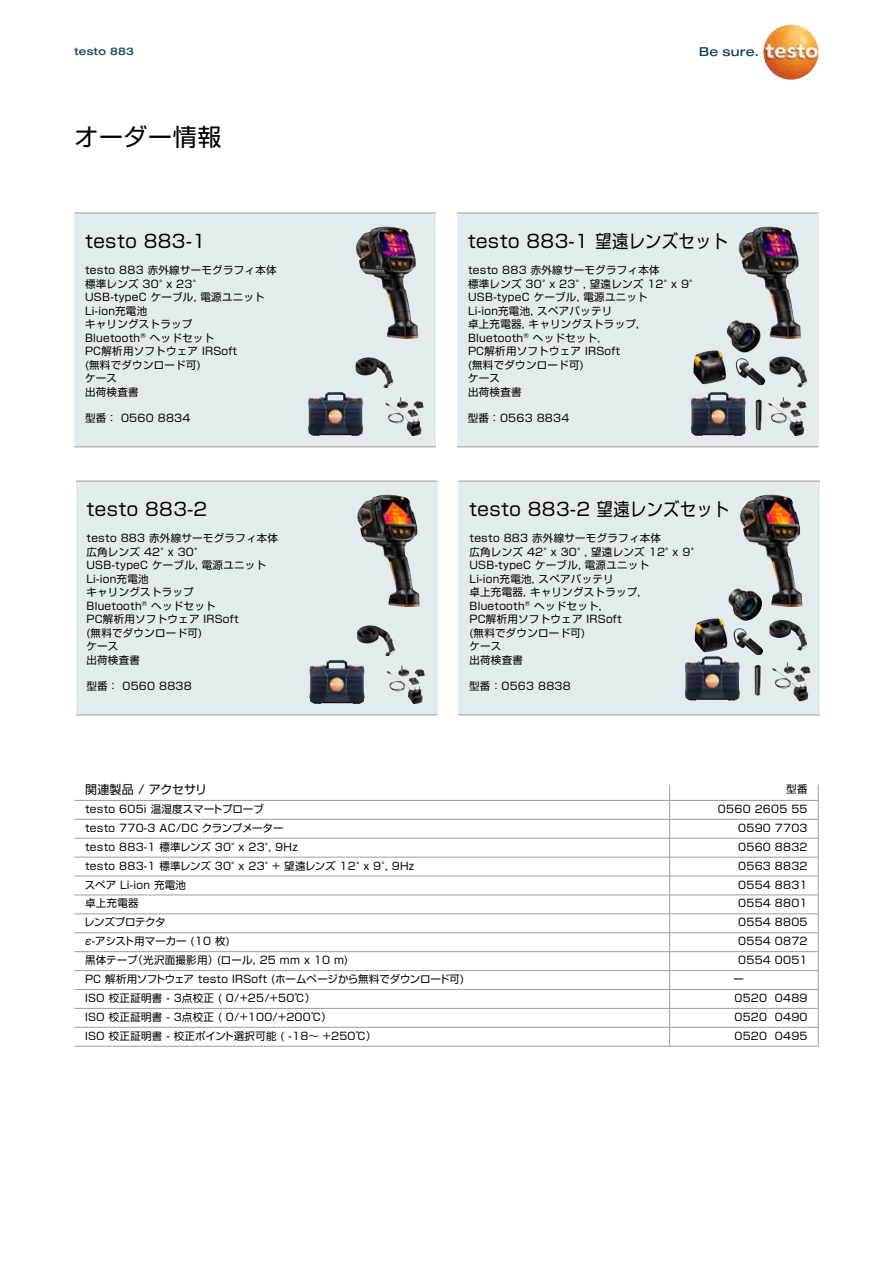
<style>
.page{position:relative;width:893px;height:1263px;background:#fff}
.page>*{position:absolute;margin:0;border:0;box-sizing:border-box;transform-origin:0 0}
.t1{font:24px "Shin Go Pro";letter-spacing:.025em;color:#000}
.t2{font:18px "Shin Go Pro";letter-spacing:.025em;color:#000}
.t3{font:12px "Shin Go Pro";letter-spacing:.005em;color:#000}
.t4{font:10.5px/13.5px "Shin Go Pro";letter-spacing:.025em;color:#000}
.t5{font:10.5px "Shin Go Pro";letter-spacing:-.005em;color:#000}
.t6{font:10.5px "Shin Go Pro";letter-spacing:-.01em;color:#000}
.t7{font:500 expanded 10.5px "Helvetica Neue LTW1 G";letter-spacing:.025em;color:#1f4d5e}
.t8{font:10.5px "Shin Go Pro";letter-spacing:-.035em;color:#000}
</style>
<div class="page">
<div style="left:74px;top:213px;width:362px;height:233px;background:#e3ebef"></div>
<div style="left:457px;top:213px;width:362px;height:233px;background:#e3ebef"></div>
<hr style="left:74px;top:213px;width:362px;height:1px;background:#9d9d9c">
<hr style="left:457px;top:213px;width:362px;height:1px;background:#9d9d9c">
<hr style="left:74px;top:446px;width:362px;height:1px;background:#9d9d9c">
<hr style="left:457px;top:446px;width:362px;height:1px;background:#9d9d9c">
<svg style="left:700px;top:47px;width:58px;height:9px"></svg>
<img style="left:763px;top:24px;width:56px;height:56px;border-radius:28px">
<img style="left:738px;top:227px;width:63px;height:112px">
<img style="left:727px;top:320px;width:34px;height:33px">
<img style="left:693px;top:350px;width:33px;height:34px">
<img style="left:691px;top:392px;width:55px;height:44px">
<img style="left:769px;top:357px;width:38px;height:30px">
<img style="left:736px;top:358px;width:29px;height:27px">
<img style="left:768px;top:397px;width:39px;height:30px">
<img style="left:356px;top:227px;width:62px;height:112px">
<img style="left:308px;top:392px;width:55px;height:44px">
<img style="left:355px;top:357px;width:38px;height:31px">
<img style="left:385px;top:397px;width:39px;height:30px">
<div style="left:76px;top:481px;width:361px;height:233px;background:#e3ebef"></div>
<div style="left:458px;top:481px;width:362px;height:233px;background:#e3ebef"></div>
<hr style="left:76px;top:481px;width:361px;height:1px;background:#9d9d9c">
<hr style="left:458px;top:481px;width:362px;height:1px;background:#9d9d9c">
<hr style="left:76px;top:714px;width:361px;height:1px;background:#9d9d9c">
<hr style="left:458px;top:714px;width:362px;height:1px;background:#9d9d9c">
<img style="left:740px;top:495px;width:63px;height:112px">
<img style="left:728px;top:588px;width:34px;height:33px">
<img style="left:695px;top:618px;width:32px;height:34px">
<img style="left:357px;top:495px;width:63px;height:112px">
<img style="left:309px;top:660px;width:56px;height:44px">
<img style="left:357px;top:625px;width:38px;height:31px">
<img style="left:386px;top:665px;width:39px;height:31px">
<img style="left:685px;top:656px;width:55px;height:45px">
<img style="left:769px;top:620px;width:38px;height:30px">
<img style="left:733px;top:628px;width:30px;height:27px">
<img style="left:772px;top:662px;width:39px;height:31px">
<svg style="left:564px;top:547px;width:3px;height:6px"></svg>
<img style="left:754px;top:665px;width:7px;height:30px">
<img style="left:755px;top:399px;width:7px;height:31px">
<hr style="left:74px;top:838px;width:596px;height:1px;background:#9d9d9c">
<hr style="left:670px;top:838px;width:149px;height:1px;background:#9d9d9c">
<hr style="left:74px;top:857px;width:596px;height:1px;background:#9d9d9c">
<hr style="left:670px;top:857px;width:149px;height:1px;background:#9d9d9c">
<hr style="left:74px;top:876px;width:596px;height:1px;background:#9d9d9c">
<hr style="left:670px;top:876px;width:149px;height:1px;background:#9d9d9c">
<hr style="left:74px;top:894px;width:596px;height:1px;background:#9d9d9c">
<hr style="left:670px;top:894px;width:149px;height:1px;background:#9d9d9c">
<hr style="left:74px;top:913px;width:596px;height:1px;background:#9d9d9c">
<hr style="left:670px;top:913px;width:149px;height:1px;background:#9d9d9c">
<hr style="left:74px;top:932px;width:596px;height:1px;background:#9d9d9c">
<hr style="left:670px;top:932px;width:149px;height:1px;background:#9d9d9c">
<hr style="left:74px;top:951px;width:596px;height:1px;background:#9d9d9c">
<hr style="left:670px;top:951px;width:149px;height:1px;background:#9d9d9c">
<hr style="left:74px;top:970px;width:596px;height:1px;background:#9d9d9c">
<hr style="left:670px;top:970px;width:149px;height:1px;background:#9d9d9c">
<hr style="left:74px;top:989px;width:596px;height:1px;background:#9d9d9c">
<hr style="left:670px;top:989px;width:149px;height:1px;background:#9d9d9c">
<hr style="left:74px;top:800px;width:596px;height:1px;background:#9d9d9c">
<hr style="left:670px;top:800px;width:149px;height:1px;background:#9d9d9c">
<hr style="left:74px;top:819px;width:596px;height:1px;background:#9d9d9c">
<hr style="left:670px;top:819px;width:149px;height:1px;background:#9d9d9c">
<svg style="left:669px;top:784px;width:1px;height:262px"></svg>
<svg style="left:818px;top:784px;width:1px;height:262px"></svg>
<hr style="left:74px;top:1008px;width:596px;height:1px;background:#9d9d9c">
<hr style="left:670px;top:1008px;width:149px;height:1px;background:#9d9d9c">
<hr style="left:74px;top:1027px;width:596px;height:1px;background:#9d9d9c">
<hr style="left:670px;top:1027px;width:149px;height:1px;background:#9d9d9c">
<hr style="left:74px;top:1046px;width:596px;height:1px;background:#9d9d9c">
<hr style="left:670px;top:1046px;width:149px;height:1px;background:#9d9d9c">
<p class="t7" style="left:74px;top:44px;width:61px">testo 883</p>
<h1 class="t1" style="left:74px;top:118px;width:149px">オーダー情報</h1>
<h2 class="t2" style="left:85px;top:226px;width:122px">testo 883-1</h2>
<h2 class="t2" style="left:468px;top:226px;width:262px">testo 883-1 望遠レンズセット</h2>
<p class="t4" style="left:85px;top:262px;width:193px">testo 883 赤外線サーモグラフィ本体標準レンズ 30°x 23°<br>USB-typeC ケーブル, 電源ユニット<br>Li-ion充電池<br>キャリングストラップ<br>Bluetooth<sup>®</sup> ヘッドセット<br>PC解析用ソフトウェア IRSoft<br>(無料でダウンロード可)<br>ケース<br>出荷検査書</p>
<p class="t4" style="left:85px;top:410px;width:107px">型番： 0560 8834</p>
<p class="t4" style="left:468px;top:410px;width:103px">型番：0563 8834</p>
<p class="t4" style="left:468px;top:262px;width:233px">testo 883 赤外線サーモグラフィ本体<br>標準レンズ 30°x 23°, 望遠レンズ 12°x 9°<br>USB-typeC ケーブル, 電源ユニット<br>Li-ion充電池, スペアバッテリ<br>卓上充電器, キャリングストラップ,<br>Bluetooth<sup>®</sup> ヘッドセット,<br>PC解析用ソフトウェア IRSoft<br>(無料でダウンロード可)<br>ケース<br>出荷検査書</p>
<h2 class="t2" style="left:86px;top:494px;width:122px">testo 883-2</h2>
<h2 class="t2" style="left:469px;top:494px;width:262px">testo 883-2 望遠レンズセット</h2>
<p class="t4" style="left:86px;top:530px;width:193px">testo 883 赤外線サーモグラフィ本体広角レンズ 42°x 30°<br>USB-typeC ケーブル, 電源ユニット<br>Li-ion充電池<br>キャリングストラップ<br>Bluetooth<sup>®</sup> ヘッドセット<br>PC解析用ソフトウェア IRSoft<br>(無料でダウンロード可)<br>ケース<br>出荷検査書</p>
<p class="t4" style="left:86px;top:678px;width:107px">型番： 0560 8838</p>
<p class="t4" style="left:469px;top:678px;width:103px">型番：0563 8838</p>
<p class="t4" style="left:469px;top:530px;width:233px">testo 883 赤外線サーモグラフィ本体<br>広角レンズ 42°x 30°, 望遠レンズ 12°x 9°<br>USB-typeC ケーブル, 電源ユニット<br>Li-ion充電池, スペアバッテリ<br>卓上充電器, キャリングストラップ,<br>Bluetooth<sup>®</sup> ヘッドセット,<br>PC解析用ソフトウェア IRSoft<br>(無料でダウンロード可)<br>ケース<br>出荷検査書</p>
<p class="t3" style="left:85px;top:780px;width:124px">関連製品 / アクセサリ</p>
<p class="t4" style="left:786px;top:781px;width:23px">型番</p>
<p class="t4" style="left:85px;top:801px;width:180px">testo 605i 温湿度スマートプローブ</p>
<p class="t4" style="left:718px;top:801px;width:91px">0560 2605 55</p>
<p class="t4" style="left:85px;top:820px;width:200px">testo 770-3 AC/DC クランプメーター</p>
<p class="t4" style="left:738px;top:820px;width:71px">0590 7703</p>
<p class="t4" style="left:85px;top:839px;width:214px">testo 883-1 標準レンズ 30°x 23°, 9Hz</p>
<p class="t4" style="left:738px;top:839px;width:71px">0560 8832</p>
<p class="t4" style="left:85px;top:858px;width:331px">testo 883-1 標準レンズ 30°x 23°+ 望遠レンズ 12°x 9°, 9Hz</p>
<p class="t4" style="left:738px;top:858px;width:71px">0563 8832</p>
<p class="t4" style="left:85px;top:876px;width:103px">スペア Li-ion 充電池</p>
<p class="t4" style="left:738px;top:876px;width:71px">0554 8831</p>
<p class="t4" style="left:85px;top:895px;width:55px">卓上充電器</p>
<p class="t4" style="left:738px;top:895px;width:71px">0554 8801</p>
<p class="t8" style="left:84px;top:914px;width:83px">レンズプロテクタ</p>
<p class="t4" style="left:738px;top:914px;width:71px">0554 8805</p>
<p class="t6" style="left:83px;top:933px;width:148px">ε-アシスト用マーカー (10 枚)</p>
<p class="t4" style="left:738px;top:933px;width:71px">0554 0872</p>
<p class="t4" style="left:85px;top:952px;width:265px">黒体テープ（光沢面撮影用）(ロール, 25 mm x 10 m)</p>
<p class="t4" style="left:738px;top:952px;width:71px">0554 0051</p>
<p class="t5" style="left:85px;top:970px;width:380px">PC 解析用ソフトウェア testo IRSoft (ホームページから無料でダウンロード可)</p>
<p class="t4" style="left:733px;top:971px;width:12px">ー</p>
<p class="t4" style="left:85px;top:990px;width:232px">ISO 校正証明書 - 3点校正 ( 0/+25/+50℃）</p>
<p class="t4" style="left:734px;top:990px;width:75px">0520 0489</p>
<p class="t4" style="left:85px;top:1009px;width:248px">ISO 校正証明書 - 3点校正 ( 0/+100/+200℃）</p>
<p class="t4" style="left:734px;top:1009px;width:75px">0520 0490</p>
<p class="t4" style="left:85px;top:1028px;width:293px">ISO 校正証明書 - 校正ポイント選択可能 ( -18～ +250℃）</p>
<p class="t4" style="left:734px;top:1028px;width:75px">0520 0495</p>
</div>
